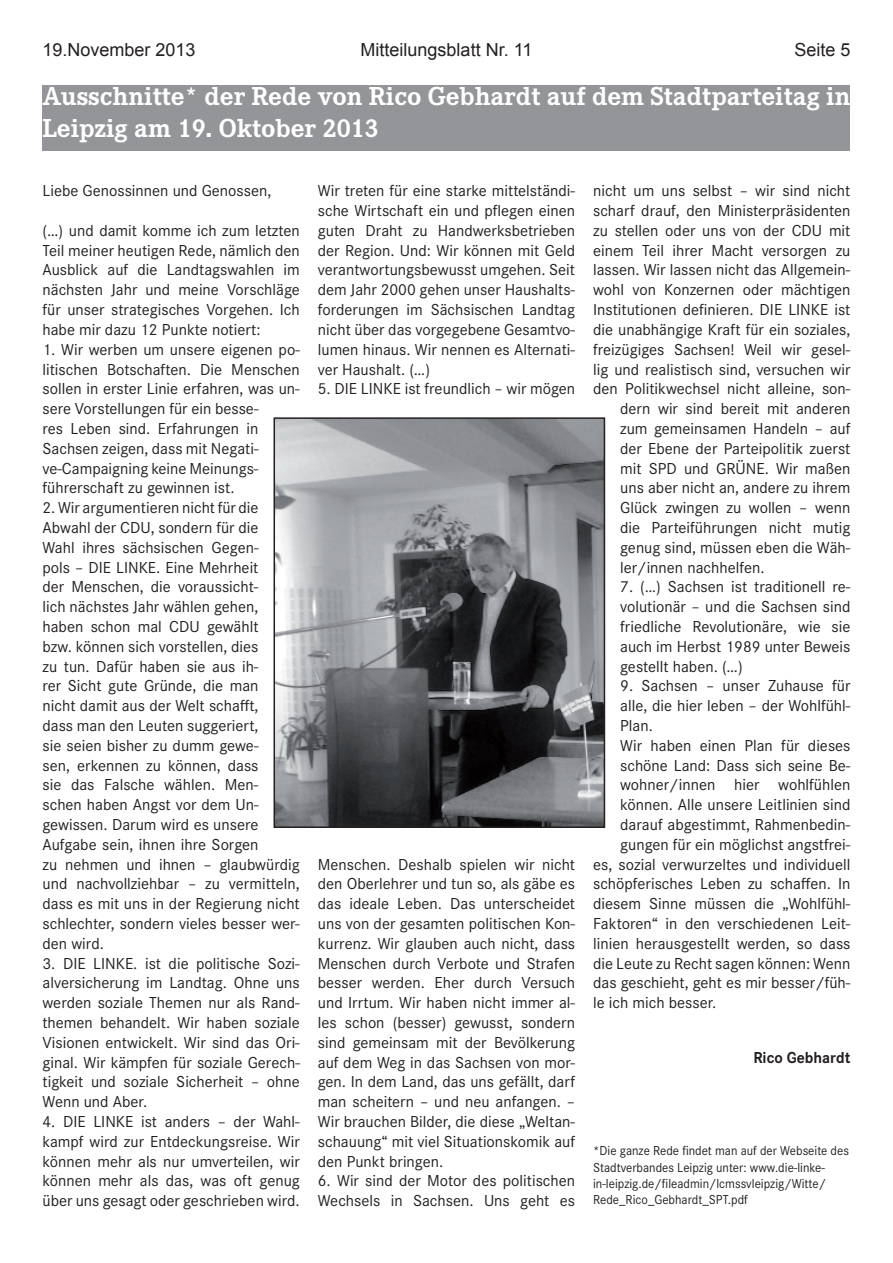
<style>
.page{position:relative;width:893px;height:1263px;background:#fff}
.page>*{position:absolute;margin:0;border:0;box-sizing:border-box;transform-origin:0 0}
.t1{font:700 27px/32.4px "Corporate E";color:#fff}
.t2{font:18px "Arial";color:#231f20}
.t3{font:16.5px/19.8px "Corporate S";color:#231f20;text-align:justify}
.t4{font:700 16.5px "Corporate S";color:#231f20;scale:.95 1}
.t5{font:13.5px/16.2px "Corporate S";color:#231f20;scale:.95 1}
.s1{font-size:16.8px}
</style>
<div class="page">
<div style="left:43px;top:85px;width:807px;height:65px;background:#939598"></div>
<img style="left:277px;top:420px;width:325px;height:405px">
<div style="left:274px;top:417px;width:331px;height:411px;border:2px solid #231f20"></div>
<p class="t2" style="left:43px;top:38px;width:155px">19.November 2013</p>
<p class="t2" style="left:361px;top:38px;width:173px">Mitteilungsblatt Nr. 11</p>
<p class="t2" style="left:794px;top:38px;width:58px">Seite 5</p>
<h1 class="t1" style="left:43px;top:80px;width:809px">Ausschnitte* der Rede von Rico Gebhardt auf dem Stadtparteitag in<br>Leipzig am 19. Oktober 2013</h1>
<p class="t3" style="left:43px;top:181px;width:230px">Liebe Genossinnen und Genossen,</p>
<p class="t3" style="left:43px;top:221px;width:259px">(…) und damit komme ich zum letzten Teil meiner heutigen Rede, nämlich den Ausblick auf die Landtagswahlen im nächsten Jahr und meine Vorschläge für unser strategisches Vorgehen. Ich habe mir dazu 12 Punkte notiert:</p>
<p class="t3" style="left:43px;top:339px;width:259px;text-align:left">1. Wir werben um unsere eigenen po&shy;litischen Botschaften. Die Menschen sollen in erster Linie erfahren, was un&shy;sere Vorstellungen für ein besse-<br>res Leben sind. Erfahrungen in Sachsen zeigen, dass mit Negati&shy;ve-Campaigning keine Meinungs&shy;führerschaft zu gewinnen ist.</p>
<p class="t3" style="left:43px;top:498px;width:259px;text-align:left">2. Wir argumentieren nicht für die<br>Abwahl der CDU, sondern für die<br>Wahl ihres sächsischen Gegen-<br>pols – DIE LINKE. Eine Mehrheit<br>der Menschen, die voraussicht-<br>lich nächstes Jahr wählen gehen, haben schon mal CDU gewählt<br>bzw. können sich vorstellen, dies<br>zu tun. Dafür haben sie aus ih-<br>rer Sicht gute Gründe, die man<br>nicht damit aus der Welt schafft,<br>dass man den Leuten suggeriert,<br>sie seien bisher zu dumm gewe-<br>sen, erkennen zu können, dass<br>sie das Falsche wählen. Men&shy;schen haben Angst vor dem Un&shy;gewissen. Darum wird es unsere<br>Aufgabe sein, ihnen ihre Sorgen<br>zu nehmen und ihnen – glaubwürdig und nachvollziehbar – zu vermitteln, dass es mit uns in der Regierung nicht schlechter, sondern vieles besser wer&shy;den wird.</p>
<p class="t3" style="left:43px;top:953px;width:259px">3. DIE LINKE. ist die politische Sozi&shy;alversicherung im Landtag. Ohne uns werden soziale Themen nur als Rand&shy;themen behandelt. Wir haben soziale Visionen entwickelt. Wir sind das Ori&shy;ginal. Wir kämpfen für soziale Gerech&shy;tigkeit und soziale Sicherheit – ohne Wenn und Aber.</p>
<p class="t3" style="left:43px;top:1112px;width:259px">4. DIE LINKE ist anders – der Wahl&shy;kampf wird zur Entdeckungsreise. Wir können mehr als nur umverteilen, wir können mehr als das, was oft genug über uns gesagt oder geschrieben wird.</p>
<p class="t3" style="left:318px;top:181px;width:259px">Wir treten für eine starke mittelständi&shy;sche Wirtschaft ein und pflegen einen guten Draht zu Handwerksbetrieben der Region. Und: Wir können mit Geld verantwortungsbewusst umgehen. Seit dem Jahr 2000 gehen unser Haushalts&shy;forderungen im Sächsischen Landtag nicht über das vorgegebene Gesamtvo&shy;lumen hinaus. Wir nennen es Alternati&shy;ver Haushalt. (…)</p>
<p class="t3" style="left:318px;top:379px;width:259px">5. DIE LINKE ist freundlich – wir mögen</p>
<p class="t3" style="left:318px;top:854px;width:259px">Menschen. Deshalb spielen wir nicht den Oberlehrer und tun so, als gäbe es das ideale Leben. Das unterscheidet uns von der gesamten politischen Kon&shy;kurrenz. Wir glauben auch nicht, dass Menschen durch Verbote und Strafen besser werden. Eher durch Versuch und Irrtum. Wir haben nicht immer al&shy;les schon (besser) gewusst, sondern sind gemeinsam mit der Bevölkerung auf dem Weg in das Sachsen von mor&shy;gen. In dem Land, das uns gefällt, darf man scheitern – und neu anfangen. – Wir brauchen Bilder, die diese „Weltan&shy;schauung“ mit viel Situationskomik auf den Punkt bringen.</p>
<p class="t3" style="left:318px;top:1171px;width:259px">6. Wir sind der Motor des politischen<br>Wechsels in Sachsen. Uns geht es</p>
<p class="t3" style="left:593px;top:181px;width:259px">nicht um uns selbst – wir sind nicht</p>
<p class="t3" style="left:593px;top:201px;width:259px">scharf drauf, den Ministerpräsidenten</p>
<p class="t3" style="left:593px;top:221px;width:259px">zu stellen oder uns von der CDU mit</p>
<p class="t3" style="left:593px;top:240px;width:259px">einem Teil ihrer Macht versorgen zu</p>
<p class="t3" style="left:593px;top:260px;width:259px">lassen. Wir lassen nicht das Allgemein-</p>
<p class="t3" style="left:593px;top:280px;width:259px">wohl von Konzernen oder mächtigen</p>
<p class="t3" style="left:593px;top:300px;width:259px">Institutionen definieren. DIE LINKE ist</p>
<p class="t3" style="left:593px;top:320px;width:259px">die unabhängige Kraft für ein soziales,</p>
<p class="t3" style="left:593px;top:339px;width:259px">freizügiges Sachsen! Weil wir gesel-</p>
<p class="t3" style="left:593px;top:359px;width:259px">lig und realistisch sind, versuchen wir</p>
<p class="t3" style="left:593px;top:379px;width:259px">den Politikwechsel nicht alleine, son-</p>
<p class="t3" style="left:620px;top:399px;width:232px">dern wir sind bereit mit anderen</p>
<p class="t3" style="left:620px;top:419px;width:232px">zum gemeinsamen Handeln – auf</p>
<p class="t3" style="left:620px;top:438px;width:232px">der Ebene der Parteipolitik zuerst</p>
<p class="t3" style="left:620px;top:458px;width:232px">mit SPD und GRÜNE. Wir maßen</p>
<p class="t3" style="left:620px;top:478px;width:232px">uns aber nicht an, andere zu ihrem</p>
<p class="t3" style="left:620px;top:498px;width:232px">Glück zwingen zu wollen – wenn</p>
<p class="t3" style="left:620px;top:518px;width:232px">die Parteiführungen nicht mutig</p>
<p class="t3" style="left:620px;top:537px;width:232px">genug sind, müssen eben die Wäh-</p>
<p class="t3" style="left:620px;top:557px;width:146px">ler/innen nachhelfen.</p>
<p class="t3" style="left:620px;top:577px;width:232px">7. (…) Sachsen ist traditionell re&shy;volutionär – und die Sachsen sind friedliche Revolutionäre, wie sie auch im Herbst 1989 unter Beweis gestellt haben. (…)</p>
<p class="t3" style="left:620px;top:676px;width:232px">9. Sachsen – unser Zuhause für</p>
<p class="t3" style="left:620px;top:696px;width:232px">alle, die hier leben – der Wohlfühl-</p>
<p class="t3" style="left:620px;top:716px;width:34px">Plan.</p>
<p class="t3" style="left:620px;top:735px;width:232px">Wir haben einen Plan für dieses</p>
<p class="t3" style="left:620px;top:755px;width:232px">schöne Land: Dass sich seine Be-</p>
<p class="t3" style="left:620px;top:775px;width:232px">wohner/innen hier wohlfühlen</p>
<p class="t3" style="left:620px;top:795px;width:232px">können. Alle unsere Leitlinien sind</p>
<p class="t3" style="left:620px;top:815px;width:232px">darauf abgestimmt, Rahmenbedin-</p>
<p class="t3" style="left:620px;top:834px;width:232px">gungen für ein möglichst angstfrei-</p>
<p class="t3" style="left:593px;top:854px;width:259px">es, sozial verwurzeltes und individuell</p>
<p class="t3" style="left:593px;top:874px;width:259px">schöpferisches Leben zu schaffen. In</p>
<p class="t3" style="left:593px;top:894px;width:259px">diesem Sinne müssen die „Wohlfühl-</p>
<p class="t3" style="left:593px;top:914px;width:259px">Faktoren“ in den verschiedenen Leit-</p>
<p class="t3" style="left:593px;top:933px;width:259px">linien herausgestellt werden, so dass</p>
<p class="t3" style="left:593px;top:953px;width:259px">die Leute zu Recht sagen können: Wenn</p>
<p class="t3" style="left:593px;top:973px;width:259px">das geschieht, geht es mir besser/füh-</p>
<p class="t3" style="left:593px;top:993px;width:125px">le ich mich besser.</p>
<p class="t4" style="left:753px;top:1048px;width:104px">Rico Gebhard<span class="s1">t</span></p>
<p class="t5" style="left:593px;top:1143px;width:271px">*Die ganze Rede findet man auf der Webseite des Stadtverbandes Leipzig unter: www.die-linke&shy;in-leipzig.de/fileadmin/lcmssvleipzig/Witte/ Rede_Rico_Gebhardt_SPT.pdf</p>
</div>
